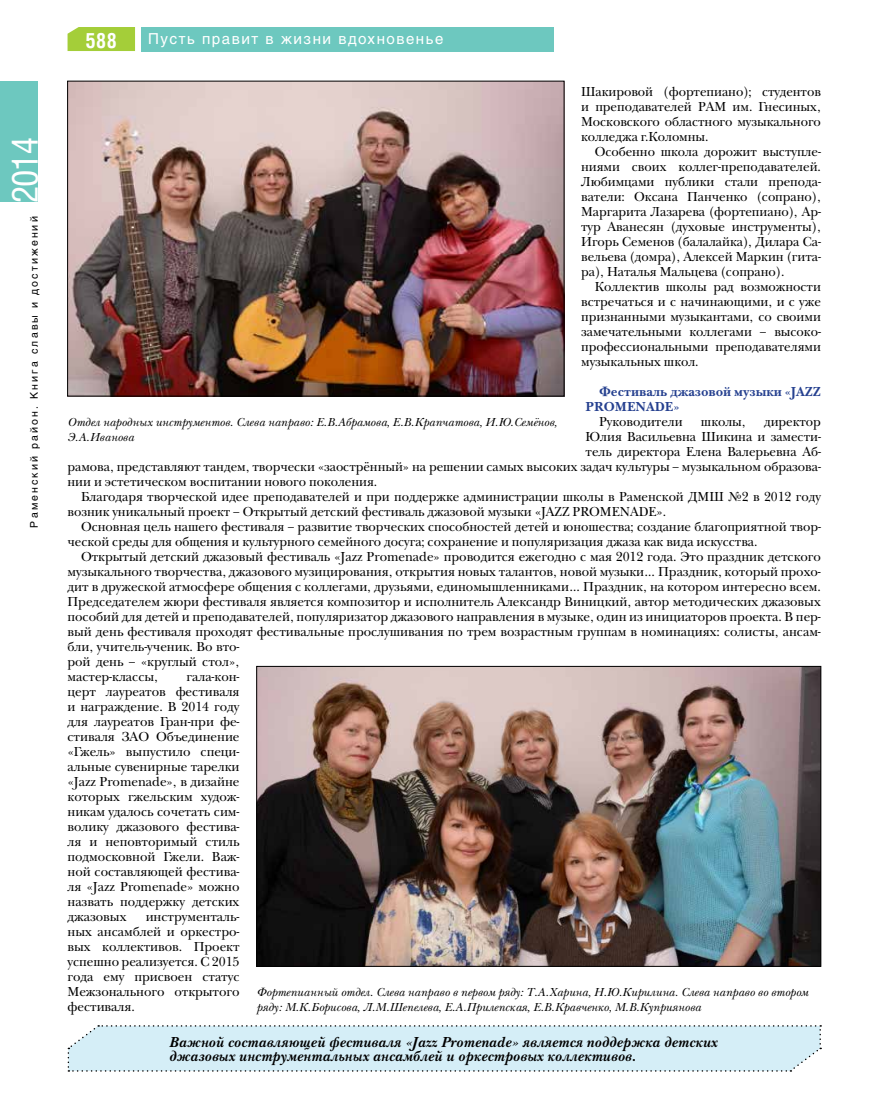
<style>
.page{position:relative;width:872px;height:1106px;background:#fff}
.page>*{position:absolute;margin:0;border:0;box-sizing:border-box;transform-origin:0 0}
.t1{font:36px "Helios Cond";color:#fff}
.t2{font:700 21px "Helios Cond";color:#fff}
.t3{font:italic 700 15px/13.5px "New Baskerville C";letter-spacing:.025em;color:#000}
.t4{font:15px "Helios";letter-spacing:.1em;color:#fff}
.t5{font:13.5px/15px "New Baskerville C";letter-spacing:-.005em;color:#000;text-align:justify;scale:.96 1}
.t6{font:13.5px/15px "New Baskerville C";letter-spacing:-.005em;color:#000;text-align:justify}
.t7{font:700 13.5px/15px "New Baskerville C";letter-spacing:-.005em;color:#25408f;scale:.96 1}
.t8{font:italic 12px/15px "New Baskerville C";letter-spacing:.005em;color:#000}
.t9{font:10.5px "Helios";letter-spacing:.2em;color:#000}
</style>
<div class="page">
<div style="left:142px;top:27px;width:412px;height:24px;background:#6dc8bf"></div>
<div style="left:68px;top:27px;width:67px;height:24px;background:#a4ce39"></div>
<div style="left:0;top:81px;width:38px;height:120px;background:#6dc8bf"></div>
<div style="left:68px;top:1025px;width:753px;height:46px;background:#d5eef7"></div>
<img style="left:258px;top:668px;width:561px;height:296px">
<div style="left:256px;top:666px;width:565px;height:300px;border:1px solid #000"></div>
<img style="left:69px;top:83px;width:493px;height:311px">
<div style="left:67px;top:81px;width:497px;height:315px;border:1px solid #000"></div>
<h1 class="t1" style="left:3px;top:203px;width:68px;rotate:-90deg">2014</h1>
<p class="t9" style="left:28px;top:527px;width:312px;rotate:-90deg">Раменский район. Книга славы и достижений</p>
<h2 class="t2" style="left:85px;top:27px;width:33px">588</h2>
<p class="t4" style="left:148px;top:30px;width:297px">Пусть правит в жизни вдохновенье</p>
<p class="t5" style="left:581px;top:84px;width:251px">Шакировой (фортепиано); студентов и преподавателей РАМ им. Гнесиных, Московского областного музыкального колледжа г.Коломны.</p>
<p class="t5" style="left:581px;top:144px;width:251px;text-indent:14px">Особенно школа дорожит выступле&shy;ниями своих коллег-преподавателей.<br>Любимцами публики стали препода&shy;ватели: Оксана Панченко (сопрано), Маргарита Лазарева (фортепиано), Ар&shy;тур Аванесян (духовые инструменты), Игорь Семенов (балалайка), Дилара Са&shy;вельева (домра), Алексей Маркин (гита&shy;ра), Наталья Мальцева (сопрано).</p>
<p class="t5" style="left:581px;top:279px;width:251px;text-indent:14px">Коллектив школы рад возможности встречаться и с начинающими, и с уже признанными музыкантами, со своими замечательными коллегами – высоко&shy;профессиональными преподавателями музыкальных школ.</p>
<p class="t7" style="left:585px;top:384px;width:246px;text-indent:14px">Фестиваль джазовой музыки «JAZZ<br>PROMENADE»</p>
<p class="t5" style="left:599px;top:414px;width:89px">Руководители</p>
<p class="t5" style="left:701px;top:414px;width:48px">школы,</p>
<p class="t5" style="left:764px;top:414px;width:61px">директор</p>
<p class="t5" style="left:585px;top:429px;width:247px">Юлия Васильевна Шикина и замести-</p>
<p class="t5" style="left:585px;top:444px;width:247px">тель директора Елена Валерьевна Аб-</p>
<p class="t5" style="left:68px;top:459px;width:786px">рамова, представляют тандем, творчески «заострённый» на решении самых высоких задач культуры – музыкальном образова-</p>
<p class="t5" style="left:68px;top:474px;width:324px">нии и эстетическом воспитании нового поколения.</p>
<p class="t5" style="left:81px;top:489px;width:772px">Благодаря творческой идее преподавателей и при поддержке администрации школы в Раменской ДМШ №2 в 2012 году</p>
<p class="t5" style="left:68px;top:504px;width:625px">возник уникальный проект – Открытый детский фестиваль джазовой музыки «JAZZ PROMENADE».</p>
<p class="t5" style="left:81px;top:519px;width:772px">Основная цель нашего фестиваля – развитие творческих способностей детей и юношества; создание благоприятной твор-</p>
<p class="t5" style="left:68px;top:534px;width:720px">ческой среды для общения и культурного семейного досуга; сохранение и популяризация джаза как вида искусства.</p>
<p class="t6" style="left:81px;top:549px;width:741px">Открытый детский джазовый фестиваль «Jazz Promenade» проводится ежегодно с мая 2012 года. Это праздник детского</p>
<p class="t6" style="left:67px;top:564px;width:755px">музыкального творчества, джазового музицирования, открытия новых талантов, новой музыки… Праздник, который прохо-</p>
<p class="t6" style="left:68px;top:579px;width:755px">дит в дружеской атмосфере общения с коллегами, друзьями, единомышленниками… Праздник, на котором интересно всем.</p>
<p class="t6" style="left:68px;top:594px;width:755px">Председателем жюри фестиваля является композитор и исполнитель Александр Виницкий, автор методических джазовых</p>
<p class="t6" style="left:68px;top:609px;width:755px">пособий для детей и преподавателей, популяризатор джазового направления в музыке, один из инициаторов проекта. В пер-</p>
<p class="t6" style="left:68px;top:624px;width:755px">вый день фестиваля проходят фестивальные прослушивания по трем возрастным группам в номинациях: солисты, ансам-</p>
<p class="t6" style="left:68px;top:639px;width:173px">бли, учитель-ученик. Во вто-</p>
<p class="t6" style="left:68px;top:654px;width:173px">рой день – «круглый стол»,</p>
<p class="t6" style="left:68px;top:669px;width:92px">мастер-классы,</p>
<p class="t8" style="left:68px;top:415px;width:491px">Отдел народных инструментов. Слева направо: Е.В.Абрамова, Е.В.Крапчатова, И.Ю.Семёнов,<br>Э.А.Иванова</p>
<p class="t6" style="left:68px;top:669px;width:173px;text-indent:119px">гала-кон&shy;церт лауреатов фестиваля и награждение. В 2014 году для лауреатов Гран-при фе&shy;стиваля ЗАО Объединение «Гжель» выпустило специ&shy;альные сувенирные тарелки «Jazz Promenade», в дизайне которых гжельским худож&shy;никам удалось сочетать сим&shy;волику джазового фестива&shy;ля и неповторимый стиль подмосковной Гжели. Важ&shy;ной составляющей фестива&shy;ля «Jazz Promenade» можно назвать поддержку детских джазовых</p>
<p class="t6" style="left:68px;top:909px;width:173px;text-indent:78px">инструменталь&shy;ных ансамблей и оркестро&shy;вых коллективов. Проект успешно реализуется. С 2015 года ему присвоен статус Межзонального открытого фестиваля.</p>
<p class="t8" style="left:256px;top:985px;width:553px">Фортепианный отдел. Слева направо в первом ряду: Т.А.Харина, Н.Ю.Кирилина. Слева направо во втором ряду: М.К.Борисова, Л.М.Шепелева, Е.А.Прилепская, Е.В.Кравченко, М.В.Куприянова</p>
<p class="t3" style="left:169px;top:1035px;width:549px">Важной составляющей фестиваля «Jazz Promenade» является поддержка детских джазовых инструментальных ансамблей и оркестровых коллективов.</p>
</div>
